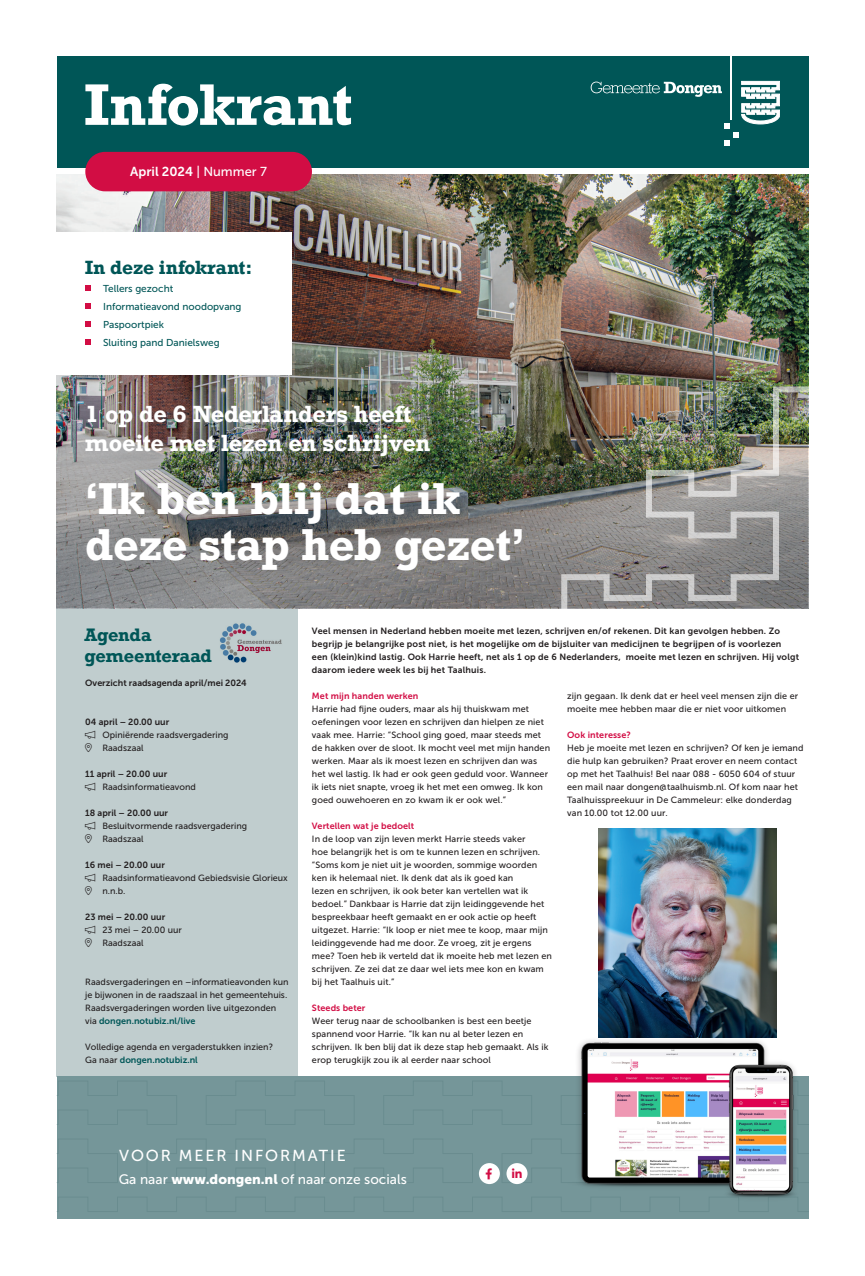
<style>
.page{position:relative;width:865px;height:1276px;background:#fff}
.page>*{position:absolute;margin:0;border:0;box-sizing:border-box;transform-origin:0 0}
.t1{font:700 54.9px "Rockwell";letter-spacing:-.01em;color:#fff}
.t2{font:700 42px "Rockwell";color:#fff}
.t3{font:700 22px "Rockwell";letter-spacing:-.01em;color:#fff}
.t4{font:700 18px "Rockwell";letter-spacing:-.005em;color:#005657}
.Titel_Groen{font:700 17px/21px "Rockwell";letter-spacing:-.015em;color:#005657}
.t5{font:15.9px "Museo Sans 500";letter-spacing:.12em;color:#fff}
.t6{font:13.7px "Museo Sans 500";color:#fff}
.t7{font:13px "Museo Sans 700";color:#fff}
.t8{font:10px "Museo Sans 500";color:#005657}
.t9{font:9px/13px "Museo Sans 500";letter-spacing:.01em;color:#231f20}
.t10{font:9px/13px "Museo Sans 700";letter-spacing:.02em;color:#231f20}
.t11{font:9px "Museo Sans 700";color:#231f20}
.t12{font:9px "Museo Sans 700";letter-spacing:.01em;color:#d20d44}
.s1{font-family:"Museo Sans 500"}
.s2{font-family:"Museo Sans 700";color:#005657}
.s3{font-family:"Museo Sans 900"}
</style>
<div class="page">
<div style="left:57px;top:608px;width:241px;height:468px;background:#c0cdce"></div>
<div style="left:57px;top:57px;width:751px;height:111px;background:#005657"></div>
<div style="left:57px;top:1076px;width:751px;height:143px;background:#759699"></div>
<svg style="left:800px;top:1095px;width:8px;height:30px"></svg>
<svg style="left:384px;top:1081px;width:148px;height:44px"></svg>
<svg style="left:324px;top:1139px;width:149px;height:44px"></svg>
<svg style="left:206px;top:1081px;width:148px;height:44px"></svg>
<svg style="left:57px;top:1081px;width:120px;height:44px"></svg>
<svg style="left:57px;top:1197px;width:751px;height:15px"></svg>
<svg style="left:147px;top:1139px;width:148px;height:44px"></svg>
<svg style="left:57px;top:1139px;width:61px;height:44px"></svg>
<svg style="left:590px;top:81px;width:190px;height:65px"></svg>
<hr style="left:730px;top:56px;width:2px;height:64px;background:#fff">
<img style="left:207px;top:615px;width:79px;height:56px">
<div style="left:568px;top:1036px;width:232px;height:166px;background:#231f20;opacity:.3"></div>
<img style="left:566px;top:1042px;width:234px;height:155px">
<img style="left:599px;top:828px;width:177px;height:209px">
<img style="left:57px;top:185px;width:751px;height:423px">
<img style="left:558px;top:321px;width:250px;height:287px">
<div style="left:85px;top:152px;width:227px;height:39px;background:#d20d44;border-radius:20px"></div>
<div style="left:479px;top:1163px;width:21px;height:21px;background:#fff;border-radius:50%"></div>
<div style="left:0;top:232px;width:292px;height:142px;background:#fff"></div>
<svg style="left:85px;top:285px;width:6px;height:6px"></svg>
<svg style="left:85px;top:303px;width:6px;height:6px"></svg>
<svg style="left:85px;top:321px;width:6px;height:6px"></svg>
<svg style="left:85px;top:339px;width:6px;height:6px"></svg>
<svg style="left:502px;top:1138px;width:149px;height:45px"></svg>
<svg style="left:85px;top:743px;width:7px;height:9px"></svg>
<svg style="left:85px;top:834px;width:7px;height:9px"></svg>
<svg style="left:85px;top:886px;width:7px;height:9px"></svg>
<svg style="left:85px;top:938px;width:7px;height:9px"></svg>
<p class="t1" style="left:85px;top:69px;width:270px">Infokrant</p>
<p class="t7" style="left:130px;top:165px;width:138px">April 2024 <span class="s1">| Nummer 7</span></p>
<p class="t4" style="left:85px;top:256px;width:169px">In deze infokrant:</p>
<p class="t8" style="left:103px;top:283px;width:72px">Tellers gezocht</p>
<p class="t8" style="left:103px;top:301px;width:140px">Informatieavond noodopvang</p>
<p class="t8" style="left:103px;top:319px;width:62px">Paspoortpiek</p>
<p class="t8" style="left:103px;top:337px;width:118px">Sluiting pand Danielsweg</p>
<p class="t3" style="left:85px;top:399px;width:327px">1 op de 6 Nederlanders heeft</p>
<p class="t3" style="left:85px;top:428px;width:347px">moeite met lezen en schrijven</p>
<p class="t2" style="left:85px;top:471px;width:377px">‘Ik ben blij dat ik</p>
<p class="t2" style="left:85px;top:517px;width:441px">deze stap heb gezet’</p>
<p class="Titel_Groen" style="left:85px;top:624px;width:129px">Agenda gemeenteraad</p>
<p class="t11" style="left:85px;top:678px;width:163px">Overzicht raadsagenda april/mei 2024</p>
<p class="t11" style="left:85px;top:717px;width:85px">04 april – 20.00 uur</p>
<p class="t9" style="left:102px;top:728px;width:128px;text-indent:-17px">◆ Opiniërende raadsvergadering<br>Raadszaal</p>
<p class="t11" style="left:85px;top:769px;width:83px">11 april – 20.00 uur</p>
<p class="t9" style="left:85px;top:780px;width:112px">◆ Raadsinformatieavond</p>
<p class="t11" style="left:85px;top:808px;width:84px">18 april – 20.00 uur</p>
<p class="t9" style="left:85px;top:819px;width:163px">◆ Besluitvormende raadsvergadering</p>
<p class="t9" style="left:102px;top:832px;width:43px">Raadszaal</p>
<p class="t11" style="left:85px;top:860px;width:81px">16 mei – 20.00 uur</p>
<p class="t9" style="left:85px;top:871px;width:204px">◆ Raadsinformatieavond Gebiedsvisie Glorieux</p>
<p class="t9" style="left:102px;top:884px;width:25px">n.n.b.</p>
<p class="t11" style="left:85px;top:912px;width:81px">23 mei – 20.00 uur</p>
<p class="t9" style="left:85px;top:923px;width:98px">◆ 23 mei – 20.00 uur</p>
<p class="t9" style="left:102px;top:936px;width:43px">Raadszaal</p>
<p class="t9" style="left:85px;top:975px;width:205px">Raadsvergaderingen en –informatieavonden kun je bijwonen in de raadszaal in het gemeentehuis.<br>Raadsvergaderingen worden live uitgezonden via <span class="s2">dongen.notubiz.nl/live</span></p>
<p class="t9" style="left:85px;top:1040px;width:189px">Volledige agenda en vergaderstukken inzien?<br>Ga naar <span class="s2">dongen.notubiz.nl</span></p>
<p class="t10" style="left:312px;top:624px;width:488px">Veel mensen in Nederland hebben moeite met lezen, schrijven en/of rekenen. Dit kan gevolgen hebben. Zo begrijp je belangrijke post niet, is het mogelijke om de bijsluiter van medicijnen te begrijpen of is voorlezen een (klein)kind lastig. Ook Harrie heeft, net als 1 op de 6 Nederlanders, moeite met lezen en schrijven. Hij volgt daarom iedere week les bij het Taalhuis.</p>
<p class="t12" style="left:312px;top:691px;width:108px">Met mijn handen werken</p>
<p class="t9" style="left:312px;top:702px;width:240px">Harrie had fijne ouders, maar als hij thuiskwam met oefeningen voor lezen en schrijven dan hielpen ze niet vaak mee. Harrie: “School ging goed, maar steeds met de hakken over de sloot. Ik mocht veel met mijn handen werken. Maar als ik moest lezen en schrijven dan was het wel lastig. Ik had er ook geen geduld voor. Wanneer ik iets niet snapte, vroeg ik het met een omweg. Ik kon goed ouwehoeren en zo kwam ik er ook wel.”</p>
<p class="t12" style="left:312px;top:821px;width:104px">Vertellen wat je bedoelt</p>
<p class="t9" style="left:312px;top:832px;width:241px">In de loop van zijn leven merkt Harrie steeds vaker<br>hoe belangrijk het is om te kunnen lezen en schrijven. “Soms kom je niet uit je woorden, sommige woorden ken ik helemaal niet. Ik denk dat als ik goed kan<br>lezen en schrijven, ik ook beter kan vertellen wat ik bedoel.” Dankbaar is Harrie dat zijn leidinggevende het bespreekbaar heeft gemaakt en er ook actie op heeft uitgezet. Harrie: “Ik loop er niet mee te koop, maar mijn leidinggevende had me door. Ze vroeg, zit je ergens mee? Toen heb ik verteld dat ik moeite heb met lezen en schrijven. Ze zei dat ze daar wel iets mee kon en kwam bij het Taalhuis uit.”</p>
<p class="t12" style="left:312px;top:1003px;width:55px">Steeds beter</p>
<p class="t9" style="left:312px;top:1014px;width:238px">Weer terug naar de schoolbanken is best een beetje spannend voor Harrie. “Ik kan nu al beter lezen en schrijven. Ik ben blij dat ik deze stap heb gemaakt. Als ik erop terugkijk zou ik al eerder naar school</p>
<p class="t9" style="left:567px;top:689px;width:232px">zijn gegaan. Ik denk dat er heel veel mensen zijn die er moeite mee hebben maar die er niet voor uitkomen</p>
<p class="t12" style="left:567px;top:730px;width:65px">Ook interesse?</p>
<p class="t9" style="left:567px;top:741px;width:238px">Heb je moeite met lezen en schrijven? Of ken je iemand die hulp kan gebruiken? Praat erover en neem contact op met het Taalhuis! Bel naar 088 - 6050 604 of stuur een mail naar dongen@taalhuismb.nl. Of kom naar het Taalhuisspreekuur in De Cammeleur: elke donderdag van 10.00 tot 12.00 uur.</p>
<p class="t5" style="left:119px;top:1147px;width:228px">VOOR MEER INFORMATIE</p>
<p class="t6" style="left:119px;top:1171px;width:289px">Ga naar <span class="s3">www.dongen.nl</span> of naar onze socials</p>
</div>
